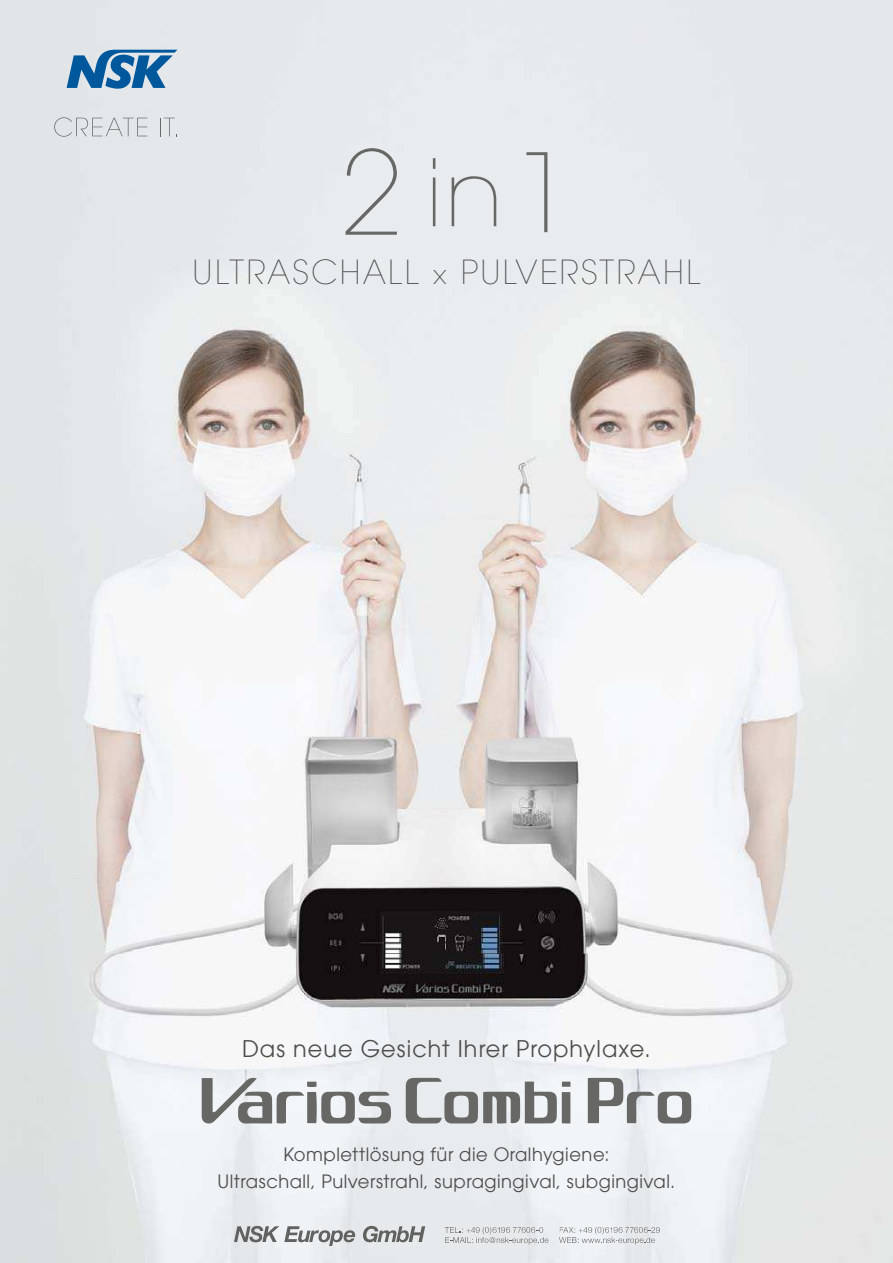
<style>
.page{position:relative;width:893px;height:1263px;background:#fff}
.page>*{position:absolute;margin:0;border:0;box-sizing:border-box;transform-origin:0 0}
.t1{font:200 33px "Avant Garde";letter-spacing:.075em;color:#4d4d4c}
.t2{font:22.5px "Avant Garde";letter-spacing:.04em;color:#4d4d4c}
.t3{font:18px/27px "Avant Garde";letter-spacing:.03em;color:#4d4d4c;text-align:center}
.s1{font-size:26.4px}
</style>
<div class="page">
<img style="left:0;top:0;width:893px;height:953px">
<img style="left:0;top:953px;width:893px;height:310px">
<svg style="left:345px;top:148px;width:52px;height:87px;background:#d4d8da"></svg>
<hr style="left:433px;top:177px;width:2px;height:49px;background:#676766">
<svg style="left:433px;top:158px;width:2px;height:11px"></svg>
<svg style="left:452px;top:176px;width:44px;height:50px;background:#d5d8db"></svg>
<svg style="left:526px;top:152px;width:21px;height:80px;background:#d3d6d8"></svg>
<svg style="left:202px;top:1077px;width:489px;height:47px"></svg>
<img style="left:234px;top:1226px;width:15px;height:16px">
<img style="left:249px;top:1226px;width:30px;height:16px">
<img style="left:284px;top:1226px;width:16px;height:16px">
<svg style="left:298px;top:1230px;width:31px;height:12px"></svg>
<img style="left:329px;top:1230px;width:14px;height:16px">
<svg style="left:344px;top:1230px;width:11px;height:12px"></svg>
<img style="left:363px;top:1226px;width:15px;height:16px">
<img style="left:377px;top:1230px;width:19px;height:12px">
<img style="left:396px;top:1226px;width:29px;height:16px">
<svg style="left:445px;top:1227px;width:104px;height:17px;background:#d3d5d7"></svg>
<svg style="left:559px;top:1227px;width:101px;height:17px"></svg>
<svg style="left:54px;top:117px;width:93px;height:20px;background:#d5d8db"></svg>
<svg style="left:160px;top:118px;width:18px;height:18px"></svg>
<svg style="left:67px;top:50px;width:111px;height:40px;background:#6799bf"></svg>
<h1 class="t1" style="left:193px;top:253px;width:509px">ULTRASCHALL <span class="s1">x</span> PULVERSTRAHL</h1>
<p class="t2" style="left:242px;top:1040px;width:410px">Das neue Gesicht Ihrer Prophylaxe.</p>
<p class="t3" style="left:218px;top:1142px;width:459px">Komplettlösung für die Oralhygiene:<br>Ultraschall, Pulverstrahl, supragingival, subgingival.</p>
</div>
